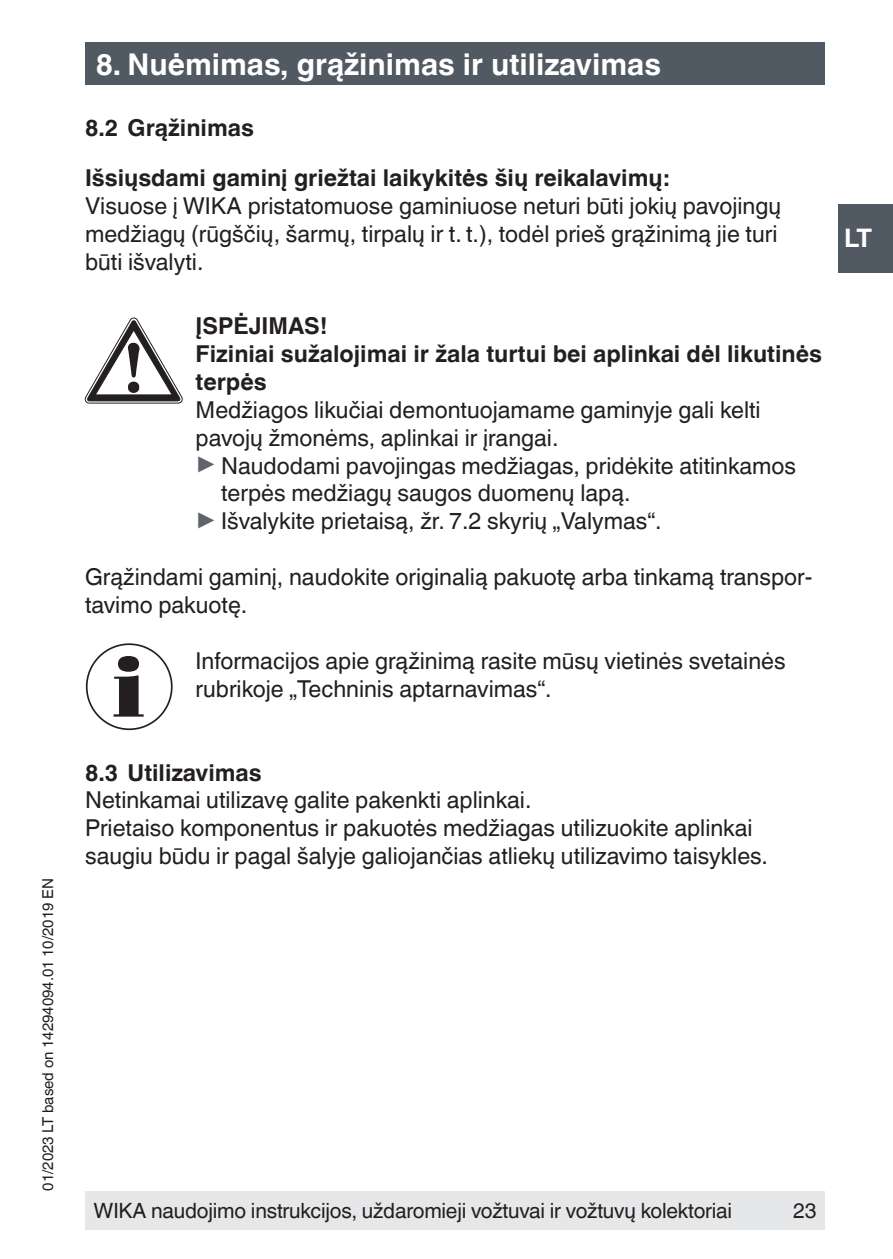
<style>
.page{position:relative;width:893px;height:1259px;background:#fff}
.page>*{position:absolute;margin:0;border:0;box-sizing:border-box;transform-origin:0 0}
.t1{font:700 30px "Helvetica World";color:#fff}
.t2{font:700 25.5px "Helvetica World";color:#fff}
.t3{font:23.4px/27.9px "Helvetica World";color:#231f20}
.t4{font:700 23.4px/27.9px "Helvetica World";color:#231f20}
.t5{font:21px "Helvetica World";letter-spacing:-.01em;color:#231f20}
.t6{font:15px "Helvetica World";color:#231f20}
.s1{font-size:26.4px;color:#60646c}
</style>
<div class="page">
<div style="left:85px;top:1191px;width:740px;height:38px;background:#e6e7e9"></div>
<div style="left:838px;top:204px;width:55px;height:68px;background:#515a62"></div>
<div style="left:85px;top:43px;width:740px;height:42px;background:#515a62"></div>
<svg style="left:85px;top:318px;width:97px;height:85px"></svg>
<svg style="left:114px;top:656px;width:30px;height:60px"></svg>
<div style="left:86px;top:643px;width:87px;height:87px;border:2px solid #231f20;border-radius:50%"></div>
<p class="t6" style="left:39px;top:1190px;width:314px;rotate:-90deg">01/2023 LT based on 14294094.01 10/2019 EN</p>
<p class="t1" style="left:96px;top:47px;width:567px">8. Nuėmimas, grąžinimas ir utilizavimas</p>
<p class="t4" style="left:85px;top:102px;width:586px;line-height:50.7px">8.2 Grąžinimas<br>Išsiųsdami gaminį griežtai laikykitės šių reikalavimų:</p>
<p class="t3" style="left:85px;top:192px;width:698px">Visuose į WIKA pristatomuose gaminiuose neturi būti jokių pavojingų medžiagų (rūgščių, šarmų, tirpalų ir t. t.), todėl prieš grąžinimą jie turi būti išvalyti.</p>
<p class="t4" style="left:196px;top:312px;width:628px">ĮSPĖJIMAS!<br>Fiziniai sužalojimai ir žala turtui bei aplinkai dėl likutinės terpės</p>
<p class="t3" style="left:196px;top:396px;width:567px">Medžiagos likučiai demontuojamame gaminyje gali kelti</p>
<p class="t3" style="left:196px;top:423px;width:364px">pavojų žmonėms, aplinkai ir įrangai.</p>
<p class="t3" style="left:196px;top:451px;width:602px"><span class="s1">▶</span> Naudodami pavojingas medžiagas, pridėkite atitinkamos</p>
<p class="t3" style="left:221px;top:479px;width:411px">terpės medžiagų saugos duomenų lapą.</p>
<p class="t3" style="left:196px;top:507px;width:467px"><span class="s1">▶</span> Išvalykite prietaisą, žr. 7.2 skyrių „Valymas“.</p>
<p class="t3" style="left:85px;top:563px;width:729px">Grąžindami gaminį, naudokite originalią pakuotę arba tinkamą transpor&shy;tavimo pakuotę.</p>
<p class="t3" style="left:196px;top:647px;width:592px">Informacijos apie grąžinimą rasite mūsų vietinės svetainės rubrikoje „Techninis aptarnavimas“.</p>
<p class="t4" style="left:85px;top:758px;width:178px">8.3 Utilizavimas</p>
<p class="t3" style="left:85px;top:786px;width:684px">Netinkamai utilizavę galite pakenkti aplinkai.<br>Prietaiso komponentus ir pakuotės medžiagas utilizuokite aplinkai saugiu būdu ir pagal šalyje galiojančias atliekų utilizavimo taisykles.</p>
<p class="t2" style="left:844px;top:224px;width:29px">LT</p>
<p class="t5" style="left:94px;top:1198px;width:640px">WIKA naudojimo instrukcijos, uždaromieji vožtuvai ir vožtuvų kolektoriai</p>
<p class="t5" style="left:793px;top:1198px;width:25px">23</p>
</div>
